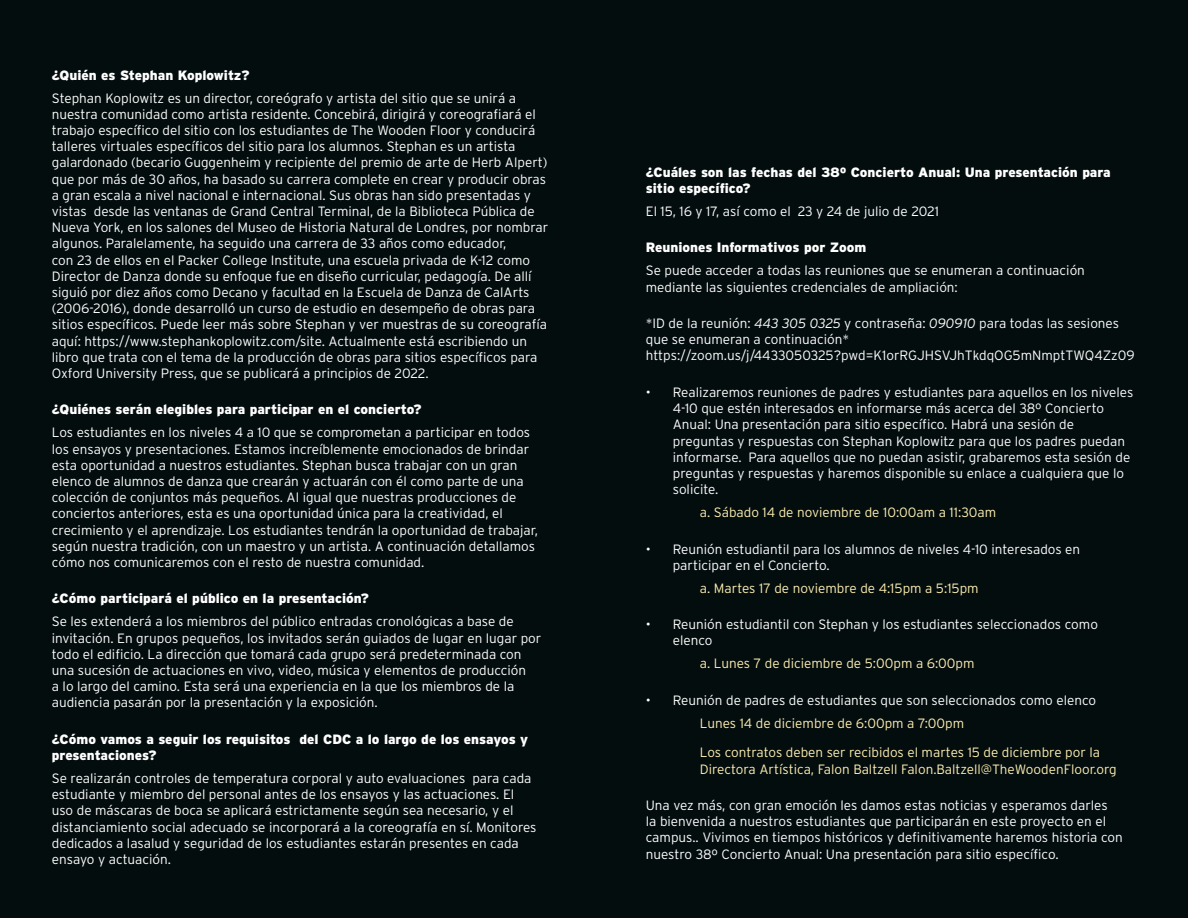
<style>
.page{position:relative;width:1188px;height:918px;background:#040d0e}
.page>*{position:absolute;margin:0;border:0;box-sizing:border-box;transform-origin:0 0}
.Paragraph_Style_1{font:300 13.5px/16.2px "Interstate";color:#fff}
.Question{font:900 13.5px/16.2px "Interstate";color:#fff}
.Paragraph_Style_1-2{font:300 13.5px/16.2px "Interstate";color:#fdeeb1}
.s1{font-style:italic}
</style>
<div class="page">
<p class="Question" style="left:52px;top:67px;width:199px">¿Quién es Stephan Koplowitz?</p>
<p class="Paragraph_Style_1" style="left:52px;top:90px;width:498px">Stephan Koplowitz es un director, coreógrafo y artista del sitio que se unirá a nuestra comunidad como artista residente. Concebirá, dirigirá y coreografiará el trabajo específico del sitio con los estudiantes de The Wooden Floor y conducirá talleres virtuales específicos del sitio para los alumnos. Stephan es un artista galardonado (becario Guggenheim y recipiente del premio de arte de Herb Alpert) que por más de 30 años, ha basado su carrera complete en crear y producir obras a gran escala a nivel nacional e internacional. Sus obras han sido presentadas y vistas desde las ventanas de Grand Central Terminal, de la Biblioteca Pública de Nueva York, en los salones del Museo de Historia Natural de Londres, por nombrar algunos. Paralelamente, ha seguido una carrera de 33 años como educador,<br>con 23 de ellos en el Packer College Institute, una escuela privada de K-12 como Director de Danza donde su enfoque fue en diseño curricular, pedagogía. De allí siguió por diez años como Decano y facultad en la Escuela de Danza de CalArts (2006-2016), donde desarrolló un curso de estudio en desempeño de obras para sitios específicos. Puede leer más sobre Stephan y ver muestras de su coreografía aquí: https://www.stephankoplowitz.com/site. Actualmente está escribiendo un libro que trata con el tema de la producción de obras para sitios específicos para Oxford University Press, que se publicará a principios de 2022.</p>
<p class="Question" style="left:52px;top:401px;width:371px">¿Quiénes serán elegibles para participar en el concierto?</p>
<p class="Paragraph_Style_1" style="left:52px;top:424px;width:488px">Los estudiantes en los niveles 4 a 10 que se comprometan a participar en todos los ensayos y presentaciones. Estamos increíblemente emocionados de brindar esta oportunidad a nuestros estudiantes. Stephan busca trabajar con un gran elenco de alumnos de danza que crearán y actuarán con él como parte de una colección de conjuntos más pequeños. Al igual que nuestras producciones de conciertos anteriores, esta es una oportunidad única para la creatividad, el crecimiento y el aprendizaje. Los estudiantes tendrán la oportunidad de trabajar, según nuestra tradición, con un maestro y un artista. A continuación detallamos cómo nos comunicaremos con el resto de nuestra comunidad.</p>
<p class="Question" style="left:52px;top:590px;width:319px">¿Cómo participará el público en la presentación?</p>
<p class="Paragraph_Style_1" style="left:52px;top:613px;width:491px">Se les extenderá a los miembros del público entradas cronológicas a base de invitación. En grupos pequeños, los invitados serán guiados de lugar en lugar por todo el edificio. La dirección que tomará cada grupo será predeterminada con una sucesión de actuaciones en vivo, video, música y elementos de producción<br>a lo largo del camino. Esta será una experiencia en la que los miembros de la audiencia pasarán por la presentación y la exposición.</p>
<p class="Question" style="left:52px;top:731px;width:478px">¿Cómo vamos a seguir los requisitos del CDC a lo largo de los ensayos y presentaciones?</p>
<p class="Paragraph_Style_1" style="left:52px;top:770px;width:486px">Se realizarán controles de temperatura corporal y auto evaluaciones para cada estudiante y miembro del personal antes de los ensayos y las actuaciones. El uso de máscaras de boca se aplicará estrictamente según sea necesario, y el distanciamiento social adecuado se incorporará a la coreografía en sí. Monitores dedicados a lasalud y seguridad de los estudiantes estarán presentes en cada ensayo y actuación.</p>
<p class="Question" style="left:646px;top:164px;width:466px">¿Cuáles son las fechas del 38º Concierto Anual: Una presentación para sitio específico?</p>
<p class="Paragraph_Style_1" style="left:646px;top:203px;width:295px">El 15, 16 y 17, así como el 23 y 24 de julio de 2021</p>
<p class="Question" style="left:646px;top:239px;width:222px">Reuniones Informativos por Zoom</p>
<p class="Paragraph_Style_1" style="left:646px;top:262px;width:441px">Se puede acceder a todas las reuniones que se enumeran a continuación mediante las siguientes credenciales de ampliación:</p>
<p class="Paragraph_Style_1" style="left:646px;top:315px;width:490px">*ID de la reunión: <span class="s1">443 305 0325</span> y contraseña: <span class="s1">090910</span> para todas las sesiones que se enumeran a continuación* https://zoom.us/j/4433050325?pwd=K1orRGJHSVJhTkdqOG5mNmptTWQ4Zz09</p>
<p class="Paragraph_Style_1" style="left:673px;top:384px;width:462px;text-indent:-27px">• Realizaremos reuniones de padres y estudiantes para aquellos en los niveles 4-10 que estén interesados en informarse más acerca del 38º Concierto Anual: Una presentación para sitio específico. Habrá una sesión de preguntas y respuestas con Stephan Koplowitz para que los padres puedan informarse. Para aquellos que no puedan asistir, grabaremos esta sesión de preguntas y respuestas y haremos disponible su enlace a cualquiera que lo solicite.</p>
<p class="Paragraph_Style_1-2" style="left:700px;top:504px;width:298px">a. Sábado 14 de noviembre de 10:00am a 11:30am</p>
<p class="Paragraph_Style_1" style="left:673px;top:541px;width:409px;text-indent:-27px">• Reunión estudiantil para los alumnos de niveles 4-10 interesados en participar en el Concierto.</p>
<p class="Paragraph_Style_1-2" style="left:700px;top:580px;width:280px">a. Martes 17 de noviembre de 4:15pm a 5:15pm</p>
<p class="Paragraph_Style_1" style="left:673px;top:616px;width:427px;text-indent:-27px">• Reunión estudiantil con Stephan y los estudiantes seleccionados como elenco</p>
<p class="Paragraph_Style_1-2" style="left:700px;top:655px;width:276px">a. Lunes 7 de diciembre de 5:00pm a 6:00pm</p>
<p class="Paragraph_Style_1" style="left:646px;top:692px;width:452px">• Reunión de padres de estudiantes que son seleccionados como elenco</p>
<p class="Paragraph_Style_1-2" style="left:700px;top:715px;width:266px">Lunes 14 de diciembre de 6:00pm a 7:00pm</p>
<p class="Paragraph_Style_1-2" style="left:700px;top:744px;width:419px">Los contratos deben ser recibidos el martes 15 de diciembre por la<br>Directora Artística, Falon Baltzell Falon.Baltzell@TheWoodenFloor.org</p>
<p class="Paragraph_Style_1" style="left:646px;top:797px;width:478px">Una vez más, con gran emoción les damos estas noticias y esperamos darles<br>la bienvenida a nuestros estudiantes que participarán en este proyecto en el campus.. Vivimos en tiempos históricos y definitivamente haremos historia con nuestro 38º Concierto Anual: Una presentación para sitio específico.</p>
</div>
